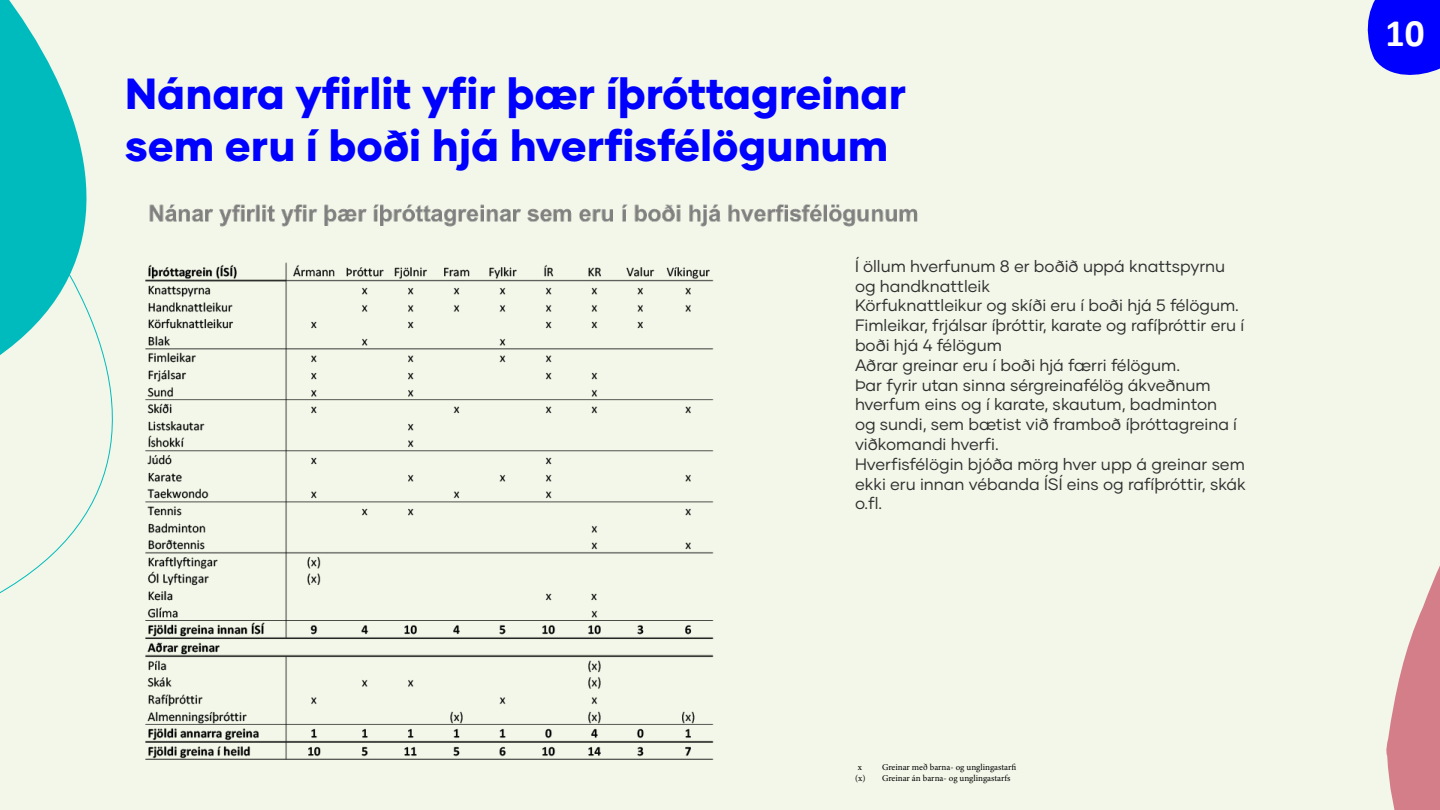
<style>
.page{position:relative;width:1440px;height:810px;background:#f2f7e9}
.page>*{position:absolute;margin:0;border:0;box-sizing:border-box;transform-origin:0 0}
.t1{font:800 43.5px/52.2px "Gilmer";color:#00f}
.t2{font:700 39px "Calibri";color:#fff}
.t3{font:16.5px/19.8px "Gilmer";color:#2f2f2f}
.t4{font:9px/10.8px "Minion Pro";color:#000}
</style>
<div class="page">
<svg style="left:1386px;top:566px;width:54px;height:244px"></svg>
<svg style="left:1367px;top:0;width:73px;height:75px;background:#1717fc"></svg>
<svg style="left:0;top:0;width:113px;height:593px"></svg>
<img style="left:145px;top:204px;width:773px;height:556px">
<h1 class="t1" style="left:125px;top:68px;width:782px">Nánara yfirlit yfir þær íþróttagreinar sem eru í boði hjá hverfisfélögunum</h1>
<p class="t3" style="left:855px;top:256px;width:392px">Í öllum hverfunum 8 er boðið uppá knattspyrnu og handknattleik<br>Körfuknattleikur og skíði eru í boði hjá 5 félögum.<br>Fimleikar, frjálsar íþróttir, karate og rafíþróttir eru í boði hjá 4 félögum<br>Aðrar greinar eru í boði hjá færri félögum.<br>Þar fyrir utan sinna sérgreinafélög ákveðnum hverfum eins og í karate, skautum, badminton<br>og sundi, sem bætist við framboð íþróttagreina í viðkomandi hverfi.<br>Hverfisfélögin bjóða mörg hver upp á greinar sem ekki eru innan vébanda ÍSÍ eins og rafíþróttir, skák o.fl.</p>
<p class="t4" style="left:855px;top:762px;width:163px;text-indent:27px">Greinar með barna- og unglingastarfi (x) Greinar án barna- og unglingastarfs</p>
<p class="t4" style="left:858px;top:762px;width:6px">x</p>
<h2 class="t2" style="left:1385px;top:9px;width:41px">10</h2>
</div>
